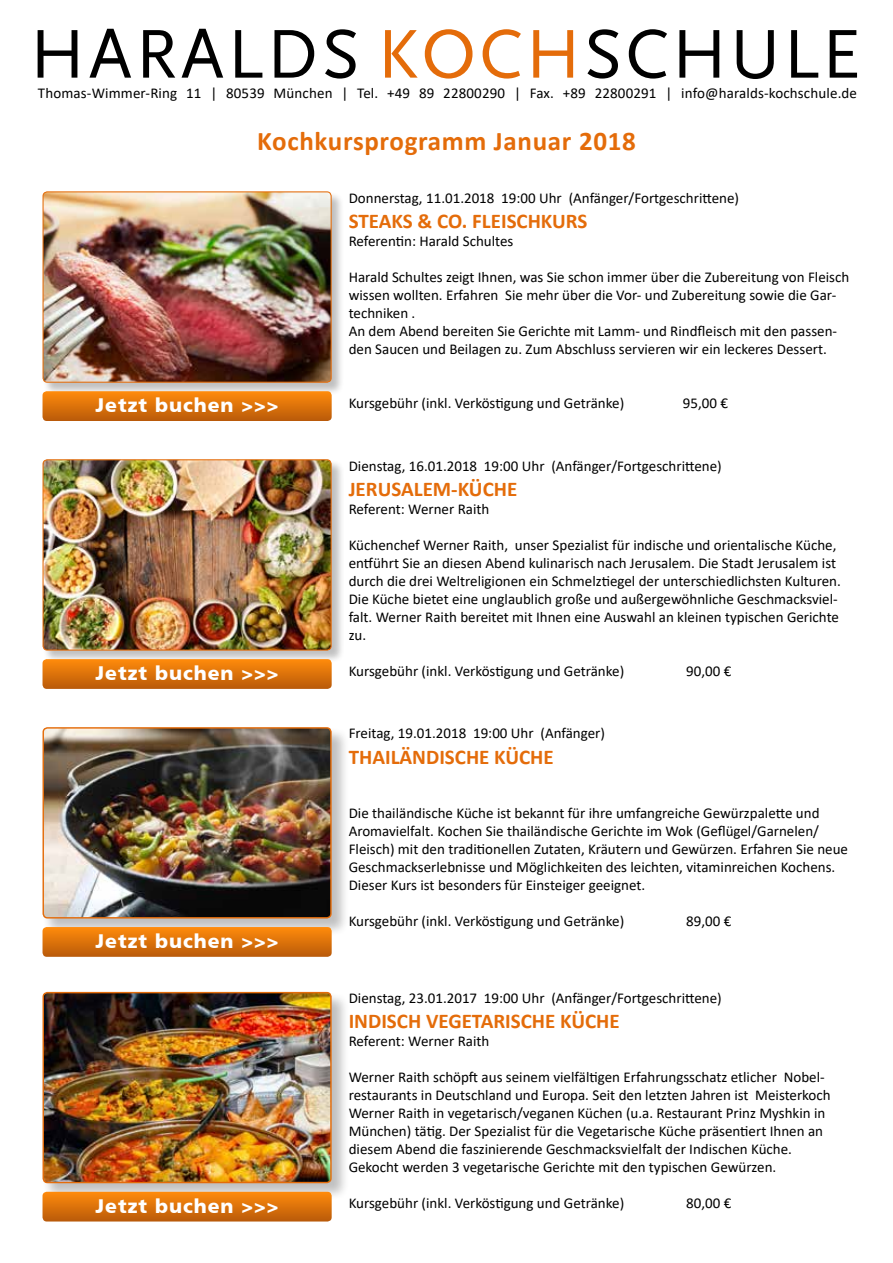
<style>
.page{position:relative;width:893px;height:1263px;background:#fff}
.page>*{position:absolute;margin:0;border:0;box-sizing:border-box;transform-origin:0 0}
.t1{font:72px "Scala Sans";letter-spacing:.04em;color:#000}
.t2{font:700 27px "Calibri";letter-spacing:.025em;color:#e46c0a}
.t3{font:700 21px "Calibri";color:#e46c0a}
.t4{font:900 19.5px "Frutiger";letter-spacing:.05em;color:#fff}
.t5{font:15px/18px "Calibri";color:#000}
.s1{color:#e46c0a}
</style>
<div class="page">
<div style="left:43px;top:191px;width:301px;height:204px;background:#000;opacity:.25"></div>
<img style="left:43px;top:192px;width:287px;height:190px">
<div style="left:43px;top:191px;width:289px;height:192px;border:1px solid #e46c0a;border-radius:4px"></div>
<div style="left:43px;top:459px;width:301px;height:204px;background:#000;opacity:.25"></div>
<img style="left:43px;top:460px;width:287px;height:190px">
<div style="left:43px;top:459px;width:289px;height:192px;border:1px solid #e46c0a;border-radius:4px"></div>
<svg style="left:43px;top:391px;width:289px;height:30px;background:#dc730c"></svg>
<svg style="left:43px;top:659px;width:289px;height:30px;background:#dc730c"></svg>
<div style="left:42px;top:727px;width:307px;height:209px;background:#000;opacity:.25"></div>
<img style="left:43px;top:728px;width:288px;height:190px">
<div style="left:43px;top:727px;width:289px;height:191px;border:1px solid #e46c0a;border-radius:4px"></div>
<svg style="left:43px;top:927px;width:289px;height:30px;background:#dc730c"></svg>
<div style="left:42px;top:991px;width:307px;height:210px;background:#000;opacity:.25"></div>
<img style="left:43px;top:992px;width:288px;height:190px">
<div style="left:43px;top:992px;width:289px;height:191px;border:1px solid #e46c0a;border-radius:4px"></div>
<svg style="left:43px;top:1192px;width:289px;height:29px;background:#dc730b"></svg>
<h1 class="t1" style="left:30px;top:15px;width:832px">HARALDS <span class="s1">KOCH</span>SCHULE</h1>
<p class="t5" style="left:38px;top:84px;width:821px">Thomas-Wimmer-Ring 11 | 80539 München | Tel. +49 89 22800290 | Fax. +89 22800291 | info@haralds-kochschule.de</p>
<h2 class="t2" style="left:257px;top:122px;width:380px">Kochkursprogramm Januar 2018</h2>
<p class="t5" style="left:349px;top:188px;width:392px">Donnerstag, 11.01.2018 19:00 Uhr (Anfänger/Fortgeschrittene)</p>
<h3 class="t3" style="left:349px;top:206px;width:240px">STEAKS &amp; CO. FLEISCHKURS</h3>
<p class="t5" style="left:349px;top:231px;width:166px">Referentin: Harald Schultes</p>
<p class="t5" style="left:349px;top:267px;width:502px">Harald Schultes zeigt Ihnen, was Sie schon immer über die Zubereitung von Fleisch wissen wollten. Erfahren Sie mehr über die Vor- und Zubereitung sowie die Gar&shy;techniken .<br>An dem Abend bereiten Sie Gerichte mit Lamm- und Rindfleisch mit den passen&shy;den Saucen und Beilagen zu. Zum Abschluss servieren wir ein leckeres Dessert.</p>
<h3 class="t4" style="left:96px;top:393px;width:185px">Jetzt buchen &gt;&gt;&gt;</h3>
<h3 class="t4" style="left:96px;top:661px;width:185px">Jetzt buchen &gt;&gt;&gt;</h3>
<h3 class="t4" style="left:96px;top:929px;width:185px">Jetzt buchen &gt;&gt;&gt;</h3>
<p class="t5" style="left:349px;top:393px;width:277px">Kursgebühr (inkl. Verköstigung und Getränke)</p>
<p class="t5" style="left:683px;top:393px;width:47px">95,00 €</p>
<p class="t5" style="left:349px;top:456px;width:375px">Dienstag, 16.01.2018 19:00 Uhr (Anfänger/Fortgeschrittene)</p>
<h3 class="t3" style="left:349px;top:474px;width:170px">JERUSALEM-KÜCHE</h3>
<p class="t5" style="left:349px;top:499px;width:142px">Referent: Werner Raith</p>
<p class="t5" style="left:349px;top:535px;width:494px">Küchenchef Werner Raith, unser Spezialist für indische und orientalische Küche, entführt Sie an diesen Abend kulinarisch nach Jerusalem. Die Stadt Jerusalem ist durch die drei Weltreligionen ein Schmelztiegel der unterschiedlichsten Kulturen.<br>Die Küche bietet eine unglaublich große und außergewöhnliche Geschmacksviel&shy;falt. Werner Raith bereitet mit Ihnen eine Auswahl an kleinen typischen Gerichte zu.</p>
<p class="t5" style="left:349px;top:661px;width:277px">Kursgebühr (inkl. Verköstigung und Getränke)</p>
<p class="t5" style="left:686px;top:661px;width:47px">90,00 €</p>
<p class="t5" style="left:349px;top:724px;width:258px">Freitag, 19.01.2018 19:00 Uhr (Anfänger)</p>
<h3 class="t3" style="left:349px;top:742px;width:207px">THAILÄNDISCHE KÜCHE</h3>
<p class="t5" style="left:349px;top:803px;width:501px">Die thailändische Küche ist bekannt für ihre umfangreiche Gewürzpalette und Aromavielfalt. Kochen Sie thailändische Gerichte im Wok (Geflügel/Garnelen/ Fleisch) mit den traditionellen Zutaten, Kräutern und Gewürzen. Erfahren Sie neue Geschmackserlebnisse und Möglichkeiten des leichten, vitaminreichen Kochens.<br>Dieser Kurs ist besonders für Einsteiger geeignet.</p>
<p class="t5" style="left:349px;top:911px;width:277px">Kursgebühr (inkl. Verköstigung und Getränke)</p>
<p class="t5" style="left:686px;top:911px;width:47px">89,00 €</p>
<p class="t5" style="left:349px;top:989px;width:375px">Dienstag, 23.01.2017 19:00 Uhr (Anfänger/Fortgeschrittene)</p>
<h3 class="t3" style="left:349px;top:1006px;width:272px">INDISCH VEGETARISCHE KÜCHE</h3>
<p class="t5" style="left:349px;top:1032px;width:142px">Referent: Werner Raith</p>
<p class="t5" style="left:349px;top:1068px;width:483px">Werner Raith schöpft aus seinem vielfältigen Erfahrungsschatz etlicher Nobel&shy;restaurants in Deutschland und Europa. Seit den letzten Jahren ist Meisterkoch Werner Raith in vegetarisch/veganen Küchen (u.a. Restaurant Prinz Myshkin in München) tätig. Der Spezialist für die Vegetarische Küche präsentiert Ihnen an diesem Abend die faszinierende Geschmacksvielfalt der Indischen Küche.<br>Gekocht werden 3 vegetarische Gerichte mit den typischen Gewürzen.</p>
<h3 class="t4" style="left:96px;top:1194px;width:185px">Jetzt buchen &gt;&gt;&gt;</h3>
<p class="t5" style="left:349px;top:1194px;width:277px">Kursgebühr (inkl. Verköstigung und Getränke)</p>
<p class="t5" style="left:686px;top:1194px;width:47px">80,00 €</p>
</div>
